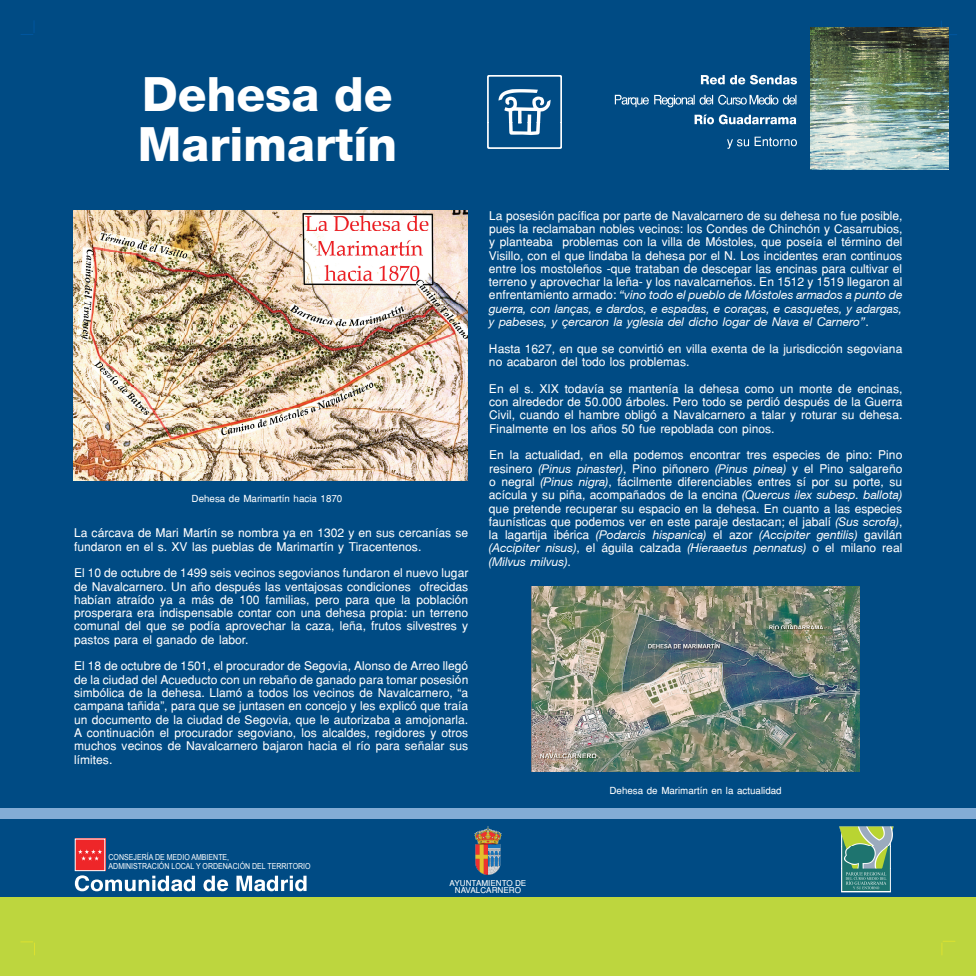
<style>
.page{position:relative;width:976px;height:976px;background:#fff}
.page>*{position:absolute;margin:0;border:0;box-sizing:border-box;transform-origin:0 0}
.t1{font:800 47.04px/50.3px "Helvetica 85";color:#fff}
.t2{font:12px/13.3px "Helvetica";color:#fff;text-align:justify}
.t3{font:italic 12px/13.3px "Helvetica 56";color:#fff;text-align:justify}
.t4{font:9.72px "Helvetica";color:#fff}
.t5{font:8.24px/8.6px "Arial";color:#fff;scale:.85 1}
.t6{font:8.08px/7.1px "Helvetica";color:#fff;text-align:center}
.s1{font-family:"Helvetica";font-style:normal}
.s2{font-family:"Helvetica 56";font-style:italic}
</style>
<div class="page">
<div style="left:0;top:0;width:975px;height:975px;background:#004b84"></div>
<div style="left:0;top:897px;width:975px;height:78px;background:#bdd63e"></div>
<div style="left:0;top:808px;width:975px;height:10px;background:#83acd5"></div>
<img style="left:839px;top:826px;width:55px;height:67px">
<img style="left:810px;top:28px;width:138px;height:142px">
<svg style="left:700px;top:75px;width:96px;height:9px"></svg>
<svg style="left:614px;top:95px;width:182px;height:12px"></svg>
<svg style="left:694px;top:114px;width:102px;height:10px"></svg>
<svg style="left:727px;top:137px;width:69px;height:12px"></svg>
<img style="left:531px;top:586px;width:328px;height:185px">
<img style="left:474px;top:826px;width:27px;height:47px">
<img style="left:488px;top:75px;width:73px;height:74px">
<img style="left:73px;top:210px;width:394px;height:270px">
<svg style="left:21px;top:21px;width:14px;height:14px"></svg>
<svg style="left:21px;top:941px;width:14px;height:13px"></svg>
<svg style="left:941px;top:941px;width:13px;height:13px"></svg>
<svg style="left:75px;top:875px;width:231px;height:16px"></svg>
<div style="left:75px;top:838px;width:30px;height:32px;background:#ee2629"></div>
<svg style="left:78px;top:838px;width:28px;height:28px"></svg>
<h1 class="t1" style="left:138px;top:69px;width:260px">Dehesa de<br>Marimartín</h1>
<p class="t4" style="left:191px;top:492px;width:152px">Dehesa de Marimartín hacia 1870</p>
<p class="t2" style="left:74px;top:526px;width:395px">La cárcava de Mari Martín se nombra ya en 1302 y en sus cercanías se fundaron en el s. XV las pueblas de Marimartín y Tiracentenos.</p>
<p class="t2" style="left:74px;top:566px;width:395px">El 10 de octubre de 1499 seis vecinos segovianos fundaron el nuevo lugar de Navalcarnero. Un año después las ventajosas condiciones ofrecidas habían atraído ya a más de 100 familias, pero para que la población prosperara era indispensable contar con una dehesa propia: un terreno comunal del que se podía aprovechar la caza, leña, frutos silvestres y pastos para el ganado de labor.</p>
<p class="t2" style="left:74px;top:659px;width:395px">El 18 de octubre de 1501, el procurador de Segovia, Alonso de Arreo llegó de la ciudad del Acueducto con un rebaño de ganado para tomar posesión simbólica de la dehesa. Llamó a todos los vecinos de Navalcarnero, “a campana tañida”, para que se juntasen en concejo y les explicó que traía un documento de la ciudad de Segovia, que le autorizaba a amojonarla.<br>A continuación el procurador segoviano, los alcaldes, regidores y otros muchos vecinos de Navalcarnero bajaron hacia el río para señalar sus límites.</p>
<p class="t2" style="left:488px;top:208px;width:415px">La posesión pacífica por parte de Navalcarnero de su dehesa no fue posible, pues la reclamaban nobles vecinos: los Condes de Chinchón y Casarrubios, y planteaba problemas con la villa de Móstoles, que poseía el término del Visillo, con el que lindaba la dehesa por el N. Los incidentes eran continuos entre los mostoleños -que trataban de descepar las encinas para cultivar el terreno y aprovechar la leña- y los navalcarneños. En 1512 y 1519 llegaron al</p>
<p class="t3" style="left:489px;top:288px;width:415px"><span class="s1">enfrentamiento armado:</span> “vino todo el pueblo de Móstoles armados a punto de guerra, con lanças, e dardos, e espadas, e coraças, e casquetes, y adargas, y pabeses, y çercaron la yglesia del dicho logar de Nava el Carnero”<span class="s1">.</span></p>
<p class="t2" style="left:489px;top:341px;width:415px">Hasta 1627, en que se convirtió en villa exenta de la jurisdicción segoviana no acabaron del todo los problemas.</p>
<p class="t2" style="left:489px;top:381px;width:415px">En el s. XIX todavía se mantenía la dehesa como un monte de encinas, con alrededor de 50.000 árboles. Pero todo se perdió después de la Guerra Civil, cuando el hambre obligó a Navalcarnero a talar y roturar su dehesa.<br>Finalmente en los años 50 fue repoblada con pinos.</p>
<p class="t2" style="left:489px;top:448px;width:415px">En la actualidad, en ella podemos encontrar tres especies de pino: Pino resinero <span class="s2">(Pinus pinaster)</span>, Pino piñonero <span class="s2">(Pinus pinea)</span> y el Pino salgareño o negral <span class="s2">(Pinus nigra)</span>, fácilmente diferenciables entres sí por su porte, su acícula y su piña, acompañados de la encina <span class="s2">(Quercus ilex subesp. ballota) </span>que pretende recuperar su espacio en la dehesa. En cuanto a las especies faunísticas que podemos ver en este paraje destacan; el jabalí <span class="s2">(Sus scrofa)</span>,</p>
<p class="t3" style="left:489px;top:528px;width:415px"><span class="s1">la lagartija ibérica</span> (Podarcis hispanica) <span class="s1">el azor</span> (Accipiter gentilis) <span class="s1">gavilán </span>(Accipiter nisus)<span class="s1">, el águila calzada</span> (Hieraaetus pennatus) <span class="s1">o el milano real </span>(Milvus milvus)<span class="s1">.</span></p>
<p class="t4" style="left:609px;top:784px;width:174px">Dehesa de Marimartín en la actualidad</p>
<p class="t5" style="left:108px;top:853px;width:239px">CONSEJERÍA DE MEDIO AMBIENTE,<br>ADMINISTRACIÓN LOCAL Y ORDENACIÓN DEL TERRITORIO</p>
<p class="t6" style="left:449px;top:878px;width:78px">AYUNTAMIENTO DE<br>NAVALCARNERO</p>
</div>
